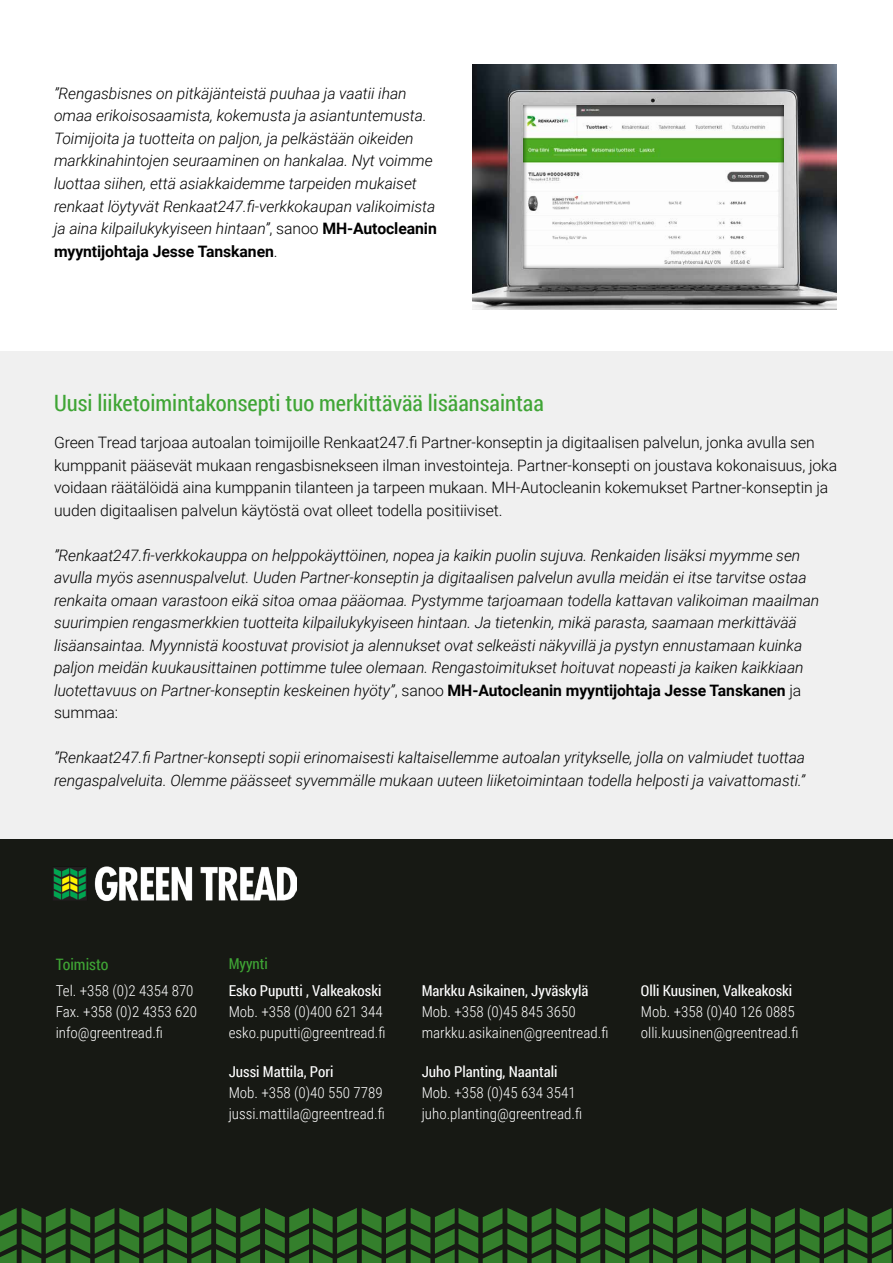
<style>
.page{position:relative;width:893px;height:1263px;background:#fff}
.page>*{position:absolute;margin:0;border:0;box-sizing:border-box;transform-origin:0 0}
.t1{font:22.5px "Roboto Condensed";color:#3fa535}
.t2{font:italic 300 15.75px/22.5px "Roboto";letter-spacing:-.005em;color:#000}
.t3{font:300 15.75px/22.5px "Roboto";letter-spacing:-.005em;color:#000}
.t4{font:15.75px "Roboto Condensed";color:#3fa535}
.t5{font:300 15px/21px "Roboto Condensed";color:#fff}
.t6{font:15px "Roboto Condensed";color:#fff}
.t7{font:15px "Roboto Condensed";color:#3fa535}
.s1{font-style:normal}
.s2{font-weight:700;font-style:normal}
</style>
<div class="page">
<div style="left:0;top:351px;width:893px;height:549px;background:#f0f0f0"></div>
<img style="left:472px;top:65px;width:365px;height:244px">
<div style="left:523px;top:103px;width:261px;height:166px;background:#000;opacity:.75"></div>
<div style="left:0;top:840px;width:893px;height:423px;background:#171914"></div>
<img style="left:53px;top:866px;width:244px;height:36px">
<svg style="left:0;top:1208px;width:892px;height:55px"></svg>
<p class="t2" style="left:54px;top:82px;width:384px">”Rengasbisnes on pitkäjänteistä puuhaa ja vaatii ihan omaa erikoisosaamista, kokemusta ja asiantuntemusta.<br>Toimijoita ja tuotteita on paljon, ja pelkästään oikeiden markkinahintojen seuraaminen on hankalaa. Nyt voimme luottaa siihen, että asiakkaidemme tarpeiden mukaiset renkaat löytyvät Renkaat247.fi-verkkokaupan valikoimista ja aina kilpailukykyiseen hintaan”<span class="s1">, sanoo</span> <span class="s2">MH-Autocleanin myyntijohtaja Jesse Tanskanen</span><span class="s1">.</span></p>
<h1 class="t1" style="left:54px;top:387px;width:491px">Uusi liiketoimintakonsepti tuo merkittävää lisäansaintaa</h1>
<p class="t3" style="left:54px;top:431px;width:785px">Green Tread tarjoaa autoalan toimijoille Renkaat247.fi Partner-konseptin ja digitaalisen palvelun, jonka avulla sen kumppanit pääsevät mukaan rengasbisnekseen ilman investointeja. Partner-konsepti on joustava kokonaisuus, joka voidaan räätälöidä aina kumppanin tilanteen ja tarpeen mukaan. MH-Autocleanin kokemukset Partner-konseptin ja uuden digitaalisen palvelun käytöstä ovat olleet todella positiiviset.</p>
<p class="t2" style="left:54px;top:543px;width:767px">”Renkaat247.fi-verkkokauppa on helppokäyttöinen, nopea ja kaikin puolin sujuva. Renkaiden lisäksi myymme sen avulla myös asennuspalvelut. Uuden Partner-konseptin ja digitaalisen palvelun avulla meidän ei itse tarvitse ostaa renkaita omaan varastoon eikä sitoa omaa pääomaa. Pystymme tarjoamaan todella kattavan valikoiman maailman suurimpien rengasmerkkien tuotteita kilpailukykyiseen hintaan. Ja tietenkin, mikä parasta, saamaan merkittävää lisäansaintaa. Myynnistä koostuvat provisiot ja alennukset ovat selkeästi näkyvillä ja pystyn ennustamaan kuinka paljon meidän kuukausittainen pottimme tulee olemaan. Rengastoimitukset hoituvat nopeasti ja kaiken kaikkiaan luotettavuus on Partner-konseptin keskeinen hyöty”<span class="s1">, sanoo</span> <span class="s2">MH-Autocleanin myyntijohtaja Jesse Tanskanen</span> <span class="s1">ja summaa:</span></p>
<p class="t2" style="left:54px;top:746px;width:753px">”Renkaat247.fi Partner-konsepti sopii erinomaisesti kaltaisellemme autoalan yritykselle, jolla on valmiudet tuottaa rengaspalveluita. Olemme päässeet syvemmälle mukaan uuteen liiketoimintaan todella helposti ja vaivattomasti.”</p>
<p class="t4" style="left:56px;top:953px;width:54px">Toimisto</p>
<p class="t5" style="left:56px;top:979px;width:143px">Tel. +358 (0)2 4354 870<br>Fax. +358 (0)2 4353 620 info@greentread.fi</p>
<p class="t7" style="left:229px;top:953px;width:41px">Myynti</p>
<p class="t6" style="left:229px;top:980px;width:154px">Esko Puputti , Valkeakoski</p>
<p class="t5" style="left:229px;top:1001px;width:158px">Mob. +358 (0)400 621 344 esko.puputti@greentread.fi</p>
<p class="t6" style="left:229px;top:1061px;width:106px">Jussi Mattila, Pori</p>
<p class="t5" style="left:229px;top:1082px;width:158px">Mob. +358 (0)40 550 7789 jussi.mattila@greentread.fi</p>
<p class="t6" style="left:422px;top:980px;width:168px">Markku Asikainen, Jyväskylä</p>
<p class="t5" style="left:422px;top:1000px;width:188px">Mob. +358 (0)45 845 3650 markku.asikainen@greentread.fi</p>
<p class="t6" style="left:422px;top:1061px;width:137px">Juho Planting, Naantali</p>
<p class="t5" style="left:422px;top:1081px;width:162px">Mob. +358 (0)45 634 3541 juho.planting@greentread.fi</p>
<p class="t6" style="left:641px;top:980px;width:153px">Olli Kuusinen, Valkeakoski</p>
<p class="t5" style="left:641px;top:1000px;width:159px">Mob. +358 (0)40 126 0885 olli.kuusinen@greentread.fi</p>
</div>
